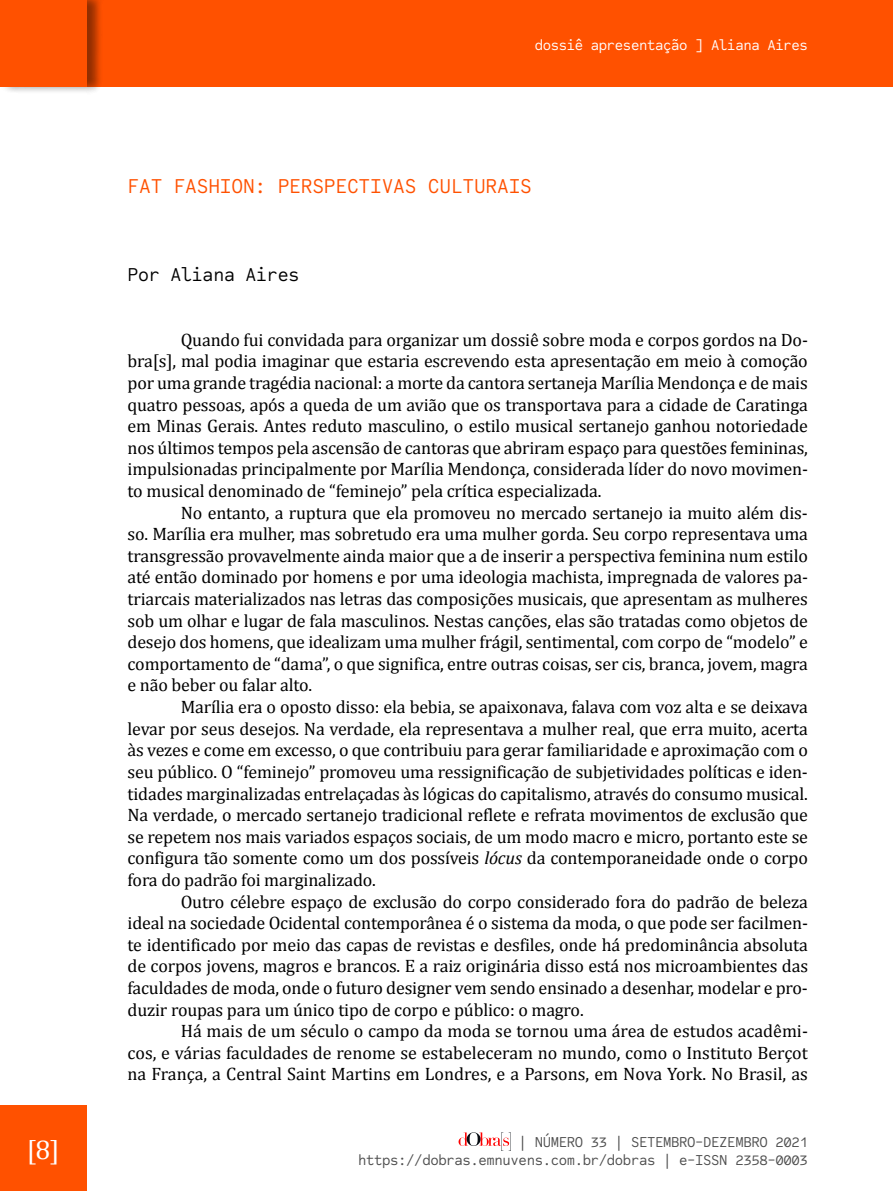
<style>
.page{position:relative;width:893px;height:1191px;background:#fff}
.page>*{position:absolute;margin:0;border:0;box-sizing:border-box;transform-origin:0 0}
.t1{font:27px "Cambria";color:#fff}
.t2{font:21px "Code Saver";letter-spacing:-.01em;color:#ff5100}
.t3{font:19.5px "Code Saver";letter-spacing:-.01em;color:#000}
.t4{font:18px/21.6px "Cambria";letter-spacing:-.01em;color:#000;text-align:justify}
.t5{font:15px/18px "Code Saver";letter-spacing:-.025em;color:#4d4d4d;text-align:right}
.t6{font:15px "Code Saver";letter-spacing:-.025em;color:#fff}
.s1{font-style:italic}
</style>
<div class="page">
<div style="left:0;top:1106px;width:86px;height:85px;background:#ff5100"></div>
<svg style="left:459px;top:1132px;width:52px;height:18px"></svg>
<div style="left:0;top:0;width:893px;height:86px;background:#ff5100"></div>
<div style="left:0;top:0;width:103px;height:95px;background:#000;opacity:.25"></div>
<div style="left:0;top:0;width:86px;height:86px;background:#ff5100"></div>
<p class="t6" style="left:535px;top:36px;width:275px">dossiê apresentação ] Aliana Aires</p>
<p class="t2" style="left:128px;top:172px;width:406px">FAT FASHION: PERSPECTIVAS CULTURAIS</p>
<p class="t3" style="left:128px;top:262px;width:173px">Por Aliana Aires</p>
<p class="t4" style="left:128px;top:329px;width:682px;text-indent:53px">Quando fui convidada para organizar um dossiê sobre moda e corpos gordos na Do&shy;bra[s], mal podia imaginar que estaria escrevendo esta apresentação em meio à comoção por uma grande tragédia nacional: a morte da cantora sertaneja Marília Mendonça e de mais quatro pessoas, após a queda de um avião que os transportava para a cidade de Caratinga em Minas Gerais. Antes reduto masculino, o estilo musical sertanejo ganhou notoriedade nos últimos tempos pela ascensão de cantoras que abriram espaço para questões femininas, impulsionadas principalmente por Marília Mendonça, considerada líder do novo movimen&shy;to musical denominado de “feminejo” pela crítica especializada.</p>
<p class="t4" style="left:128px;top:501px;width:682px;text-indent:53px">No entanto, a ruptura que ela promoveu no mercado sertanejo ia muito além dis&shy;so. Marília era mulher, mas sobretudo era uma mulher gorda. Seu corpo representava uma transgressão provavelmente ainda maior que a de inserir a perspectiva feminina num estilo até então dominado por homens e por uma ideologia machista, impregnada de valores pa&shy;triarcais materializados nas letras das composições musicais, que apresentam as mulheres sob um olhar e lugar de fala masculinos. Nestas canções, elas são tratadas como objetos de desejo dos homens, que idealizam uma mulher frágil, sentimental, com corpo de “modelo” e comportamento de “dama”, o que significa, entre outras coisas, ser cis, branca, jovem, magra e não beber ou falar alto.</p>
<p class="t4" style="left:128px;top:696px;width:682px;text-indent:53px">Marília era o oposto disso: ela bebia, se apaixonava, falava com voz alta e se deixava levar por seus desejos. Na verdade, ela representava a mulher real, que erra muito, acerta às vezes e come em excesso, o que contribuiu para gerar familiaridade e aproximação com o seu público. O “feminejo” promoveu uma ressignificação de subjetividades políticas e iden&shy;tidades marginalizadas entrelaçadas às lógicas do capitalismo, através do consumo musical.<br>Na verdade, o mercado sertanejo tradicional reflete e refrata movimentos de exclusão que se repetem nos mais variados espaços sociais, de um modo macro e micro, portanto este se configura tão somente como um dos possíveis <span class="s1">lócus</span> da contemporaneidade onde o corpo fora do padrão foi marginalizado.</p>
<p class="t4" style="left:128px;top:890px;width:682px;text-indent:53px">Outro célebre espaço de exclusão do corpo considerado fora do padrão de beleza ideal na sociedade Ocidental contemporânea é o sistema da moda, o que pode ser facilmen&shy;te identificado por meio das capas de revistas e desfiles, onde há predominância absoluta de corpos jovens, magros e brancos. E a raiz originária disso está nos microambientes das faculdades de moda, onde o futuro designer vem sendo ensinado a desenhar, modelar e pro&shy;duzir roupas para um único tipo de corpo e público: o magro.</p>
<p class="t4" style="left:128px;top:1020px;width:682px;text-indent:53px">Há mais de um século o campo da moda se tornou uma área de estudos acadêmi&shy;cos, e várias faculdades de renome se estabeleceram no mundo, como o Instituto Berçot na França, a Central Saint Martins em Londres, e a Parsons, em Nova York. No Brasil, as</p>
<h1 class="t1" style="left:27px;top:1133px;width:34px">[8]</h1>
<p class="t5" style="left:358px;top:1132px;width:451px">| NÚMERO 33 | SETEMBRO-DEZEMBRO 2021 https://dobras.emnuvens.com.br/dobras | e-ISSN 2358-0003</p>
</div>
